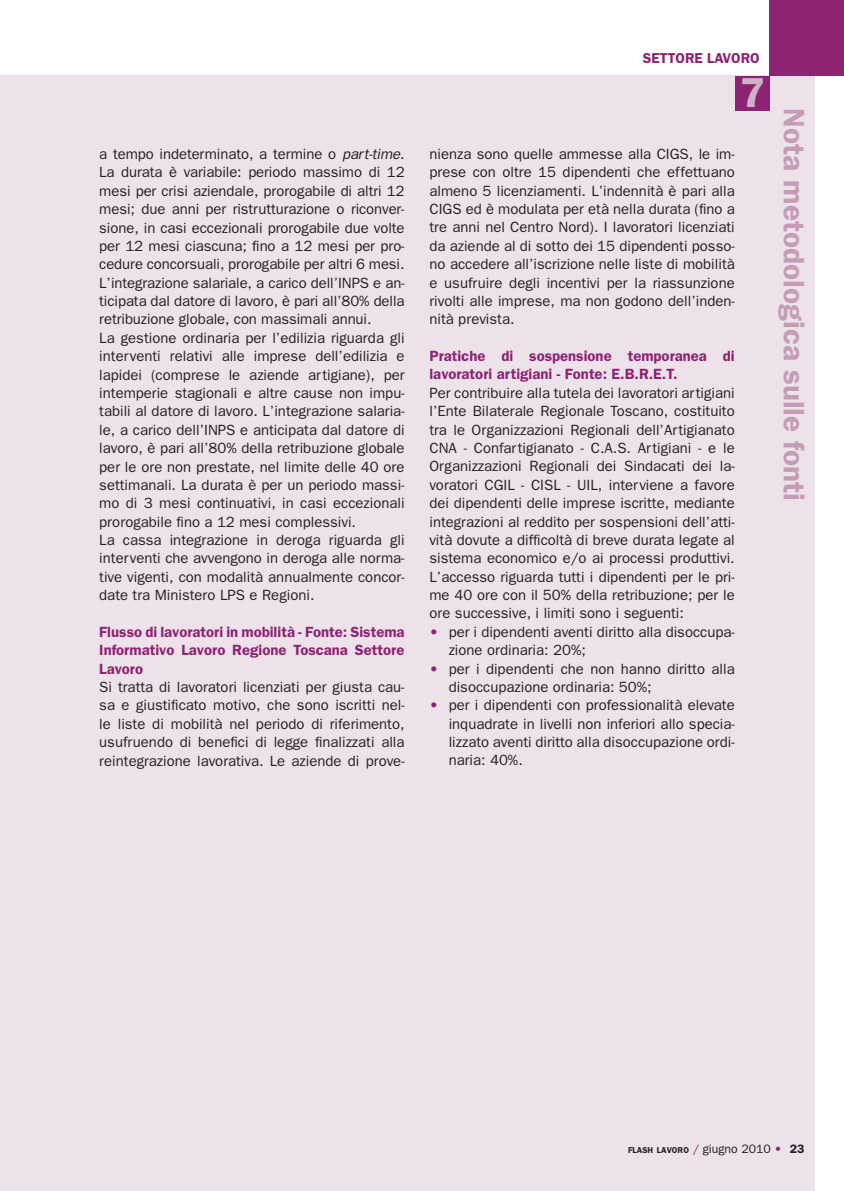
<style>
.page{position:relative;width:844px;height:1191px;background:#fff}
.page>*{position:absolute;margin:0;border:0;box-sizing:border-box;transform-origin:0 0}
.t1{font:600 42px "Franklin Gothic";color:#d0b2c8}
.t2{font:600 29.75px "Franklin Gothic";color:#c59cb8}
.t3{font:14.88px/18.4px "Franklin Gothic";color:#231f20;text-align:justify}
.t4{font:600 14.88px/18.4px "Franklin Gothic";color:#8d2372;text-align:justify}
.t5{font:600 14.35px "Franklin Gothic";color:#8d2372}
.t6{font:600 8.58px "Franklin Gothic";color:#231f20}
.s1{font-style:italic}
.s2{color:#8d2372}
.s3{font-weight:400;font-size:12.25px;color:#8d2372}
.s4{font-weight:400;font-size:12.25px}
.s5{font-size:12.25px;color:#8d2372}
.s6{font-size:12.25px}
</style>
<div class="page">
<hr style="left:0;top:75px;width:843px;height:1px;background:#bb88a9">
<div style="left:0;top:76px;width:814px;height:1115px;background:#eee2ea"></div>
<div style="left:769px;top:0;width:74px;height:75px;background:#8d2372"></div>
<div style="left:734px;top:76px;width:35px;height:34px;background:#8d2372"></div>
<p class="t3" style="left:99px;top:144px;width:307px;text-align:left">a tempo indeterminato, a termine o <span class="s1">part-time</span>.<br>La durata è variabile: periodo massimo di 12 mesi per crisi aziendale, prorogabile di altri 12 mesi; due anni per ristrutturazione o riconver&shy;sione, in casi eccezionali prorogabile due volte per 12 mesi ciascuna; fino a 12 mesi per pro&shy;cedure concorsuali, prorogabile per altri 6 mesi.<br>L’integrazione salariale, a carico dell’INPS e an&shy;ticipata dal datore di lavoro, è pari all’80% della retribuzione globale, con massimali annui.<br>La gestione ordinaria per l’edilizia riguarda gli interventi relativi alle imprese dell’edilizia e lapidei (comprese le aziende artigiane), per intemperie stagionali e altre cause non impu&shy;tabili al datore di lavoro. L’integrazione salaria&shy;le, a carico dell’INPS e anticipata dal datore di lavoro, è pari all’80% della retribuzione globale per le ore non prestate, nel limite delle 40 ore settimanali. La durata è per un periodo massi&shy;mo di 3 mesi continuativi, in casi eccezionali prorogabile fino a 12 mesi complessivi.<br>La cassa integrazione in deroga riguarda gli interventi che avvengono in deroga alle norma&shy;tive vigenti, con modalità annualmente concor&shy;date tra M inistero LPS e Regioni.</p>
<p class="t4" style="left:99px;top:622px;width:307px">Flusso di lavoratori in mobilità - Fonte: Sistema Informativo Lavoro Regione Toscana Settore Lavoro</p>
<p class="t3" style="left:99px;top:677px;width:307px">Si tratta di lavoratori licenziati per giusta cau&shy;sa e giustificato motivo, che sono iscritti nel&shy;le liste di mobilità nel periodo di riferimento, usufruendo di benefici di legge finalizzati alla reintegrazione lavorativa. Le aziende di prove-</p>
<p class="t5" style="left:642px;top:49px;width:118px">SETTORE LAVORO</p>
<h1 class="t1" style="left:739px;top:68px;width:27px">7</h1>
<p class="t3" style="left:429px;top:144px;width:307px">nienza sono quelle ammesse alla cigs, le im&shy;prese con oltre 15 dipendenti che effettuano almeno 5 licenziamenti. L’indennità è pari alla cigs ed è modulata per età nella durata (fino a tre anni nel Centro Nord). I lavoratori licenziati da aziende al di sotto dei 15 dipendenti posso&shy;no accedere all’iscrizione nelle liste di mobilità e usufruire degli incentivi per la riassunzione rivolti alle imprese, ma non godono dell’inden&shy;nità prevista.</p>
<p class="t4" style="left:429px;top:346px;width:307px">Pratiche di sospensione temporanea di lavoratori artigiani - Fonte: E.B.R.E.T.</p>
<p class="t3" style="left:429px;top:383px;width:307px">Per contribuire alla tutela dei lavoratori artigiani l’Ente Bilaterale Regionale Toscano, costituito tra le Organizzazioni Regionali dell’Artigianato CNA</p>
<p class="t3" style="left:429px;top:438px;width:307px;text-indent:34px">- Confartigianato - C.A.S. Artigiani - e le Organizzazioni Regionali dei Sindacati dei la&shy;voratori CGIL - CISL</p>
<p class="t3" style="left:429px;top:475px;width:307px;text-indent:138px">- UIL, interviene a favore dei dipendenti delle imprese iscritte, mediante integrazioni al reddito per sospensioni dell’atti&shy;vità dovute a difficoltà di breve durata legate al sistema economico e/o ai processi produttivi.<br>L’accesso riguarda tutti i dipendenti per le pri&shy;me 40 ore con il 50% della retribuzione; per le ore successive, i limiti sono i seguenti:</p>
<p class="t3" style="left:448px;top:622px;width:287px;text-indent:-19px"><span class="s2">•</span> per i dipendenti aventi diritto alla disoccupa&shy;zione ordinaria: 20%;</p>
<p class="t3" style="left:448px;top:659px;width:287px;text-indent:-19px"><span class="s2">•</span> per i dipendenti che non hanno diritto alla disoccupazione ordinaria: 50%;</p>
<p class="t3" style="left:448px;top:695px;width:287px;text-indent:-19px"><span class="s2">•</span> per i dipendenti con professionalità elevate inquadrate in livelli non inferiori allo specia&shy;lizzato aventi diritto alla disoccupazione ordi&shy;naria: 40%.</p>
<h2 class="t2" style="left:811px;top:108px;width:394px;rotate:90deg">Nota metodologica sulle fonti</h2>
<p class="t6" style="left:627px;top:1145px;width:178px">FLASH LAVORO <span class="s3">/</span> <span class="s4">giugno 2010</span> <span class="s5">•</span> <span class="s6">23</span></p>
</div>
